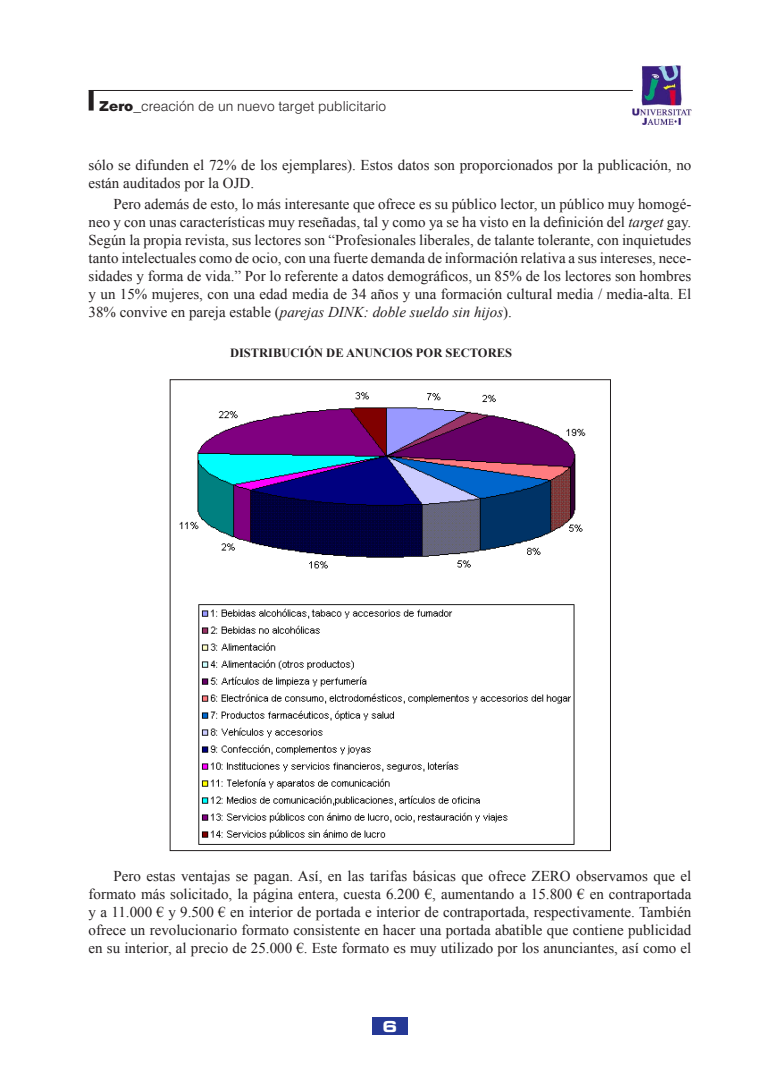
<style>
.page{position:relative;width:780px;height:1088px;background:#fff}
.page>*{position:absolute;margin:0;border:0;box-sizing:border-box;transform-origin:0 0}
.t1{font:15px/18px "Times New Roman";color:#231f20;text-align:justify}
.t2{font:15px "Palindrome Expanded S Si Bold Expanded";color:#fff}
.t3{font:300 13.75px "Helvetica";color:#231f20}
.t4{font:700 12.5px "Times New Roman";color:#231f20}
.s1{font-weight:900}
.s2{font-weight:700}
.s3{font-style:italic}
</style>
<div class="page">
<img style="left:632px;top:65px;width:59px;height:59px">
<hr style="left:89px;top:90px;width:543px;height:1px;background:#231f20">
<div style="left:89px;top:91px;width:5px;height:20px;background:#231f20"></div>
<div style="left:372px;top:1017px;width:35px;height:18px;background:#263996"></div>
<img style="left:179px;top:392px;width:407px;height:453px">
<p class="t3" style="left:99px;top:97px;width:288px"><span class="s1">Zero</span><span class="s2">_</span>creación de un nuevo target publicitario</p>
<p class="t1" style="left:89px;top:156px;width:604px">sólo se difunden el 72% de los ejemplares). Estos datos son proporcionados por la publicación, no están auditados por la OJD.</p>
<p class="t1" style="left:89px;top:195px;width:604px;text-indent:25px">Pero además de esto, lo más interesante que ofrece es su público lector, un público muy homogé&shy;neo y con unas características muy reseñadas, tal y como ya se ha visto en la definición del <span class="s3">target</span> gay.<br>Según la propia revista, sus lectores son “Profesionales liberales, de talante tolerante, con inquietudes tanto intelectuales como de ocio, con una fuerte demanda de información relativa a sus intereses, nece&shy;sidades y forma de vida.” Por lo referente a datos demográficos, un 85% de los lectores son hombres y un 15% mujeres, con una edad media de 34 años y una formación cultural media / media-alta. El 38% convive en pareja estable (<span class="s3">parejas DINK: doble sueldo sin hijos</span>).</p>
<p class="t4" style="left:230px;top:344px;width:283px">DISTRIBUCIÓN DE ANUNCIOS POR SECTORES</p>
<p class="t1" style="left:89px;top:867px;width:604px;text-indent:25px">Pero estas ventajas se pagan. Así, en las tarifas básicas que ofrece ZERO observamos que el formato más solicitado, la página entera, cuesta 6.200 €, aumentando a 15.800 € en contraportada y a 11.000 € y 9.500 € en interior de portada e interior de contraportada, respectivamente. También ofrece un revolucionario formato consistente en hacer una portada abatible que contiene publicidad en su interior, al precio de 25.000 €. Este formato es muy utilizado por los anunciantes, así como el</p>
<p class="t2" style="left:382px;top:1015px;width:16px">6</p>
</div>
